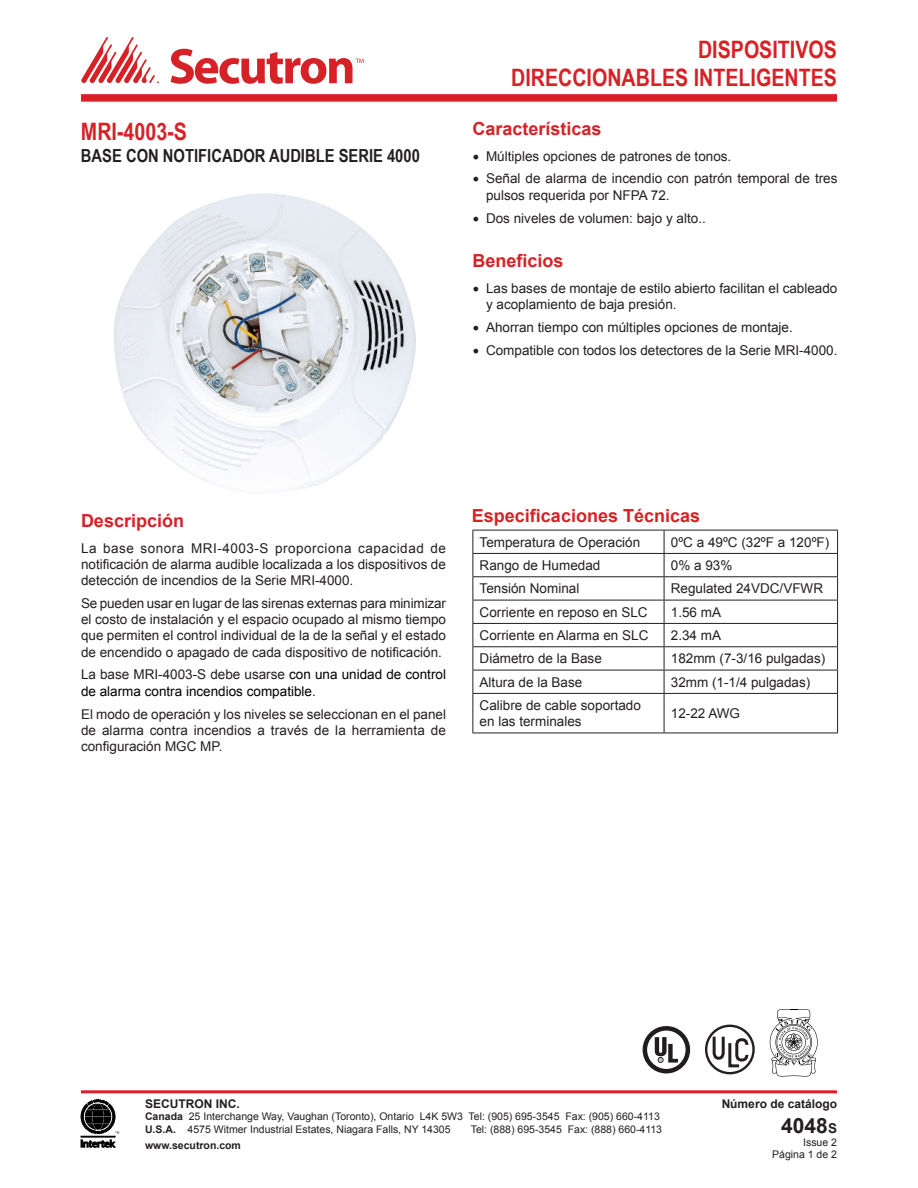
<style>
.page{position:relative;width:918px;height:1188px;background:#fff}
.page>*{position:absolute;margin:0;border:0;box-sizing:border-box;transform-origin:0 0}
.t1{font:700 24px/28.8px "Arial Narrow";color:#d62227;text-align:right}
.t2{font:700 21px "Arial";color:#231f20}
.t3{font:700 18px "Arial";color:#d62227}
.t4{font:700 18px "Arial Narrow";color:#231f20}
.t5{font:13.5px/16.2px "Arial";color:#231f20;text-align:justify}
.t6{font:13.5px/16.2px "Arial";color:#000}
.t7{font:700 12px "Arial";color:#231f20}
.t8{font:10.5px/12.6px "Arial";color:#231f20;text-align:right}
.t9{font:700 10.5px "Arial";color:#231f20}
.s1{font-family:"Minion Pro";font-size:18px}
.s2{color:#231f20}
.s3{font-weight:700}
.s4{font-size:13.5px}
</style>
<div class="page">
<hr style="left:81px;top:1090px;width:756px;height:3px;background:#d62227">
<div style="left:81px;top:94px;width:756px;height:8px;background:#d62227"></div>
<svg style="left:171px;top:49px;width:193px;height:35px"></svg>
<svg style="left:81px;top:37px;width:78px;height:47px"></svg>
<svg style="left:81px;top:1140px;width:34px;height:7px"></svg>
<hr style="left:81px;top:1136px;width:34px;height:1px;background:#000">
<svg style="left:81px;top:1100px;width:38px;height:34px"></svg>
<div style="left:643px;top:1026px;width:47px;height:47px;border:5px solid #211d1e;border-radius:50%"></div>
<svg style="left:655px;top:1037px;width:23px;height:26px"></svg>
<div style="left:705px;top:1025px;width:50px;height:49px;border:2px solid #231f20;border-radius:50%"></div>
<svg style="left:711px;top:1034px;width:39px;height:35px"></svg>
<img style="left:113px;top:193px;width:303px;height:296px">
<hr style="left:473px;top:530px;width:191px;height:1px;background:#231f20">
<hr style="left:664px;top:530px;width:174px;height:1px;background:#231f20">
<hr style="left:473px;top:553px;width:191px;height:1px;background:#231f20">
<hr style="left:664px;top:553px;width:174px;height:1px;background:#231f20">
<hr style="left:473px;top:576px;width:191px;height:1px;background:#231f20">
<hr style="left:664px;top:576px;width:174px;height:1px;background:#231f20">
<hr style="left:473px;top:600px;width:191px;height:1px;background:#231f20">
<hr style="left:664px;top:600px;width:174px;height:1px;background:#231f20">
<hr style="left:473px;top:623px;width:191px;height:1px;background:#231f20">
<hr style="left:664px;top:623px;width:174px;height:1px;background:#231f20">
<hr style="left:473px;top:646px;width:191px;height:1px;background:#231f20">
<hr style="left:664px;top:646px;width:174px;height:1px;background:#231f20">
<hr style="left:473px;top:670px;width:191px;height:1px;background:#231f20">
<svg style="left:473px;top:530px;width:1px;height:163px"></svg>
<hr style="left:664px;top:670px;width:174px;height:1px;background:#231f20">
<svg style="left:664px;top:530px;width:1px;height:163px"></svg>
<svg style="left:837px;top:530px;width:1px;height:163px"></svg>
<hr style="left:473px;top:693px;width:191px;height:1px;background:#231f20">
<hr style="left:473px;top:694px;width:1px;height:39px;background:#231f20">
<hr style="left:664px;top:693px;width:174px;height:1px;background:#231f20">
<hr style="left:664px;top:694px;width:1px;height:39px;background:#231f20">
<hr style="left:837px;top:694px;width:1px;height:39px;background:#231f20">
<hr style="left:473px;top:733px;width:191px;height:1px;background:#231f20">
<hr style="left:664px;top:733px;width:174px;height:1px;background:#231f20">
<svg style="left:770px;top:1009px;width:48px;height:68px"></svg>
<h1 class="t1" style="left:81px;top:117px;width:108px">MRI-4003-S</h1>
<h3 class="t4" style="left:81px;top:145px;width:340px">BASE CON NOTIFICADOR AUDIBLE SERIE 4000</h3>
<h1 class="t1" style="left:511px;top:35px;width:327px">DISPOSITIVOS<br>DIRECCIONABLES INTELIGENTES</h1>
<h3 class="t3" style="left:472px;top:122px;width:131px">Características</h3>
<p class="t5" style="left:472px;top:149px;width:260px"><span class="s1">•</span> Múltiples opciones de patrones de tonos.</p>
<p class="t5" style="left:486px;top:172px;width:353px;text-indent:-14px"><span class="s1">•</span> Señal de alarma de incendio con patrón temporal de tres pulsos requerida por NFPA 72.</p>
<p class="t5" style="left:472px;top:211px;width:235px"><span class="s1">•</span> Dos niveles de volumen: bajo y alto..</p>
<h3 class="t3" style="left:472px;top:254px;width:93px">Beneficios</h3>
<p class="t5" style="left:486px;top:281px;width:353px;text-indent:-14px"><span class="s1">•</span> Las bases de montaje de estilo abierto facilitan el cableado y acoplamiento de baja presión.</p>
<p class="t5" style="left:472px;top:320px;width:322px"><span class="s1">•</span> Ahorran tiempo con múltiples opciones de montaje.</p>
<p class="t5" style="left:472px;top:343px;width:367px"><span class="s1">•</span> Compatible con todos los detectores de la Serie MRI-4000.</p>
<h3 class="t3" style="left:81px;top:514px;width:105px">Descripción</h3>
<p class="t5" style="left:81px;top:541px;width:367px">La base sonora MRI-4003-S proporciona capacidad de notificación de alarma audible localizada a los dispositivos de detección de incendios de la Serie MRI-4000.</p>
<p class="t5" style="left:81px;top:596px;width:367px">Se pueden usar en lugar de las sirenas externas para minimizar el costo de instalación y el espacio ocupado al mismo tiempo que permiten el control individual de la de la señal y el estado de encendido o apagado de cada dispositivo de notificación.</p>
<p class="t6" style="left:81px;top:668px;width:367px"><span class="s2">La base MRI-4003-S debe usarse</span> con una unidad de control de alarma contra incendios compatible<span class="s2">.</span></p>
<p class="t5" style="left:81px;top:707px;width:367px">El modo de operación y los niveles se seleccionan en el panel de alarma contra incendios a través de la herramienta de configuración MGC MP.</p>
<h3 class="t3" style="left:472px;top:509px;width:230px">Especificaciones Técnicas</h3>
<p class="t5" style="left:480px;top:535px;width:162px">Temperatura de Operación</p>
<p class="t5" style="left:671px;top:535px;width:160px">0ºC a 49ºC (32ºF a 120ºF)</p>
<p class="t5" style="left:480px;top:558px;width:122px">Rango de Humedad</p>
<p class="t5" style="left:671px;top:558px;width:63px">0% a 93%</p>
<p class="t5" style="left:480px;top:582px;width:101px">Tensión Nominal</p>
<p class="t5" style="left:671px;top:582px;width:154px">Regulated 24VDC/VFWR</p>
<p class="t5" style="left:480px;top:605px;width:170px">Corriente en reposo en SLC</p>
<p class="t5" style="left:671px;top:605px;width:52px">1.56 mA</p>
<p class="t5" style="left:480px;top:628px;width:170px">Corriente en Alarma en SLC</p>
<p class="t5" style="left:671px;top:628px;width:52px">2.34 mA</p>
<p class="t5" style="left:480px;top:652px;width:124px">Diámetro de la Base</p>
<p class="t5" style="left:671px;top:652px;width:156px">182mm (7-3/16 pulgadas)</p>
<p class="t5" style="left:480px;top:675px;width:104px">Altura de la Base</p>
<p class="t5" style="left:671px;top:675px;width:141px">32mm (1-1/4 pulgadas)</p>
<p class="t5" style="left:480px;top:698px;width:163px">Calibre de cable soportado en las terminales</p>
<p class="t5" style="left:671px;top:706px;width:71px">12-22 AWG</p>
<p class="t7" style="left:145px;top:1099px;width:96px">SECUTRON INC.</p>
<p class="t8" style="left:145px;top:1111px;width:516px;text-align:left"><span class="s3">Canada</span> 25 Interchange Way, Vaughan (Toronto), Ontario L4K 5W3 Tel: (905) 695-3545 Fax: (905) 660-4113<br><span class="s3">U.S.A.</span> 4575 Witmer Industrial Estates, Niagara Falls, NY 14305</p>
<p class="t8" style="left:471px;top:1124px;width:193px">Tel: (888) 695-3545 Fax: (888) 660-4113</p>
<p class="t9" style="left:145px;top:1141px;width:97px">www.secutron.com</p>
<p class="t7" style="left:722px;top:1099px;width:117px">Número de catálogo</p>
<h2 class="t2" style="left:781px;top:1118px;width:57px">4048<span class="s4">S</span></h2>
<p class="t8" style="left:772px;top:1137px;width:66px">Issue 2<br>Página 1 de 2</p>
</div>
